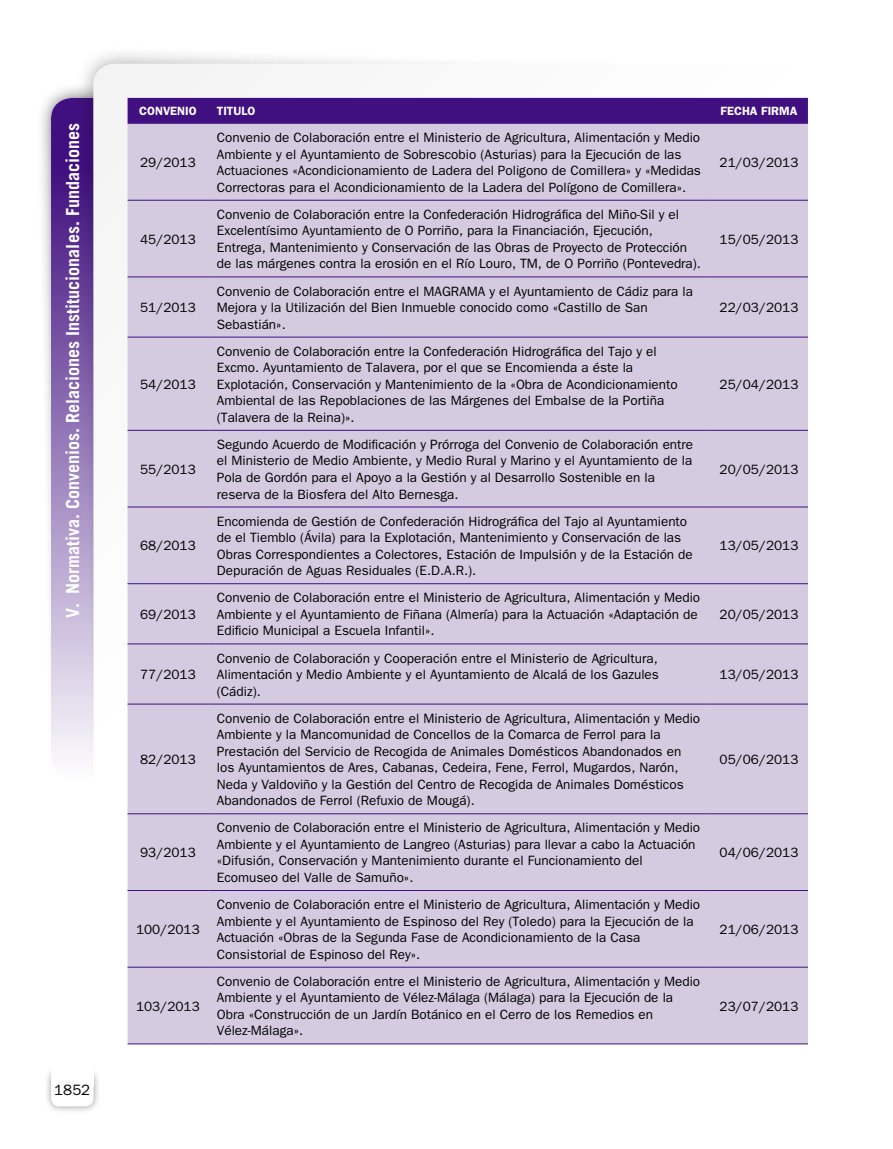
<style>
.page{position:relative;width:893px;height:1149px;background:#fff}
.page>*{position:absolute;margin:0;border:0;box-sizing:border-box;transform-origin:0 0}
.t1{font:700 18px "Trade Gothic";color:#fff}
.t2{font:15px "Franklin Gothic";color:#000}
.t3{font:13.5px/16.5px "Franklin Gothic";color:#000}
.t4{font:600 12px "Franklin Gothic";color:#fff}
</style>
<div class="page">
<div style="left:36px;top:82px;width:116px;height:691px;background:#000;opacity:.6"></div>
<div style="left:51px;top:98px;width:85px;height:680px;background:linear-gradient(to bottom,#2f0074,#faf9fc);border-radius:21px"></div>
<div style="left:74px;top:45px;width:669px;height:923px;background:#000;opacity:.4"></div>
<div style="left:94px;top:64px;width:714px;height:969px;background:#fafafa;border-radius:21px"></div>
<div style="left:43px;top:1064px;width:58px;height:49px;background:#000;opacity:.4"></div>
<div style="left:51px;top:1071px;width:43px;height:35px;background:#fff;border-radius:9px"></div>
<div style="left:51px;top:1063px;width:43px;height:21px;background:#fff"></div>
<div style="left:128px;top:98px;width:680px;height:26px;background:#411080"></div>
<div style="left:128px;top:124px;width:680px;height:919px;background:#d4cbe0"></div>
<hr style="left:128px;top:200px;width:80px;height:1px;background:#411080">
<hr style="left:208px;top:200px;width:502px;height:1px;background:#411080">
<hr style="left:710px;top:200px;width:98px;height:1px;background:#411080">
<hr style="left:128px;top:276px;width:80px;height:1px;background:#411080">
<hr style="left:208px;top:276px;width:502px;height:1px;background:#411080">
<hr style="left:710px;top:276px;width:98px;height:1px;background:#411080">
<hr style="left:128px;top:336px;width:80px;height:1px;background:#411080">
<hr style="left:208px;top:336px;width:502px;height:1px;background:#411080">
<hr style="left:710px;top:336px;width:98px;height:1px;background:#411080">
<hr style="left:128px;top:430px;width:80px;height:1px;background:#411080">
<hr style="left:208px;top:430px;width:502px;height:1px;background:#411080">
<hr style="left:710px;top:430px;width:98px;height:1px;background:#411080">
<hr style="left:128px;top:506px;width:80px;height:1px;background:#411080">
<hr style="left:208px;top:506px;width:502px;height:1px;background:#411080">
<hr style="left:710px;top:506px;width:98px;height:1px;background:#411080">
<hr style="left:128px;top:583px;width:80px;height:1px;background:#411080">
<hr style="left:208px;top:583px;width:502px;height:1px;background:#411080">
<hr style="left:710px;top:583px;width:98px;height:1px;background:#411080">
<hr style="left:128px;top:643px;width:80px;height:1px;background:#411080">
<hr style="left:208px;top:643px;width:502px;height:1px;background:#411080">
<hr style="left:710px;top:643px;width:98px;height:1px;background:#411080">
<hr style="left:128px;top:703px;width:80px;height:1px;background:#411080">
<hr style="left:208px;top:703px;width:502px;height:1px;background:#411080">
<hr style="left:710px;top:703px;width:98px;height:1px;background:#411080">
<hr style="left:128px;top:813px;width:80px;height:1px;background:#411080">
<hr style="left:208px;top:813px;width:502px;height:1px;background:#411080">
<hr style="left:710px;top:813px;width:98px;height:1px;background:#411080">
<hr style="left:128px;top:889px;width:80px;height:1px;background:#411080">
<hr style="left:208px;top:889px;width:502px;height:1px;background:#411080">
<hr style="left:710px;top:889px;width:98px;height:1px;background:#411080">
<hr style="left:128px;top:966px;width:80px;height:1px;background:#411080">
<hr style="left:208px;top:966px;width:502px;height:1px;background:#411080">
<hr style="left:710px;top:966px;width:98px;height:1px;background:#411080">
<hr style="left:128px;top:1043px;width:80px;height:1px;background:#411080">
<hr style="left:208px;top:1043px;width:502px;height:1px;background:#411080">
<hr style="left:710px;top:1043px;width:98px;height:1px;background:#411080">
<h1 class="t1" style="left:62px;top:617px;width:496px;rotate:-90deg">V. Normativa. Convenios. Relaciones Institucionales. Fundaciones</h1>
<p class="t2" style="left:54px;top:1080px;width:37px">1852</p>
<p class="t4" style="left:139px;top:104px;width:59px">CONVENIO</p>
<p class="t4" style="left:217px;top:104px;width:40px">TITULO</p>
<p class="t4" style="left:721px;top:104px;width:78px">FECHA FIRMA</p>
<p class="t3" style="left:140px;top:154px;width:57px">29/2013</p>
<p class="t3" style="left:217px;top:129px;width:486px">Convenio de Colaboración entre el Ministerio de Agricultura, Alimentación y Medio Ambiente y el Ayuntamiento de Sobrescobio (Asturias) para la Ejecución de las Actuaciones «Acondicionamiento de Ladera del Poligono de Comillera» y «Medidas Correctoras para el Acondicionamiento de la Ladera del Polígono de Comillera».</p>
<p class="t3" style="left:720px;top:154px;width:80px">21/03/2013</p>
<p class="t3" style="left:140px;top:231px;width:57px">45/2013</p>
<p class="t3" style="left:217px;top:206px;width:486px">Convenio de Colaboración entre la Confederación Hidrográfica del Miño-Sil y el Excelentísimo Ayuntamiento de O Porriño, para la Financiación, Ejecución, Entrega, Mantenimiento y Conservación de las Obras de Proyecto de Protección de las márgenes contra la erosión en el Río Louro, TM, de O Porriño (Pontevedra).</p>
<p class="t3" style="left:720px;top:231px;width:80px">15/05/2013</p>
<p class="t3" style="left:140px;top:299px;width:57px">51/2013</p>
<p class="t3" style="left:217px;top:283px;width:478px">Convenio de Colaboración entre el MAGRAMA y el Ayuntamiento de Cádiz para la<br>Mejora y la Utilización del Bien Inmueble conocido como «Castillo de San<br>Sebastián».</p>
<p class="t3" style="left:720px;top:299px;width:80px">22/03/2013</p>
<p class="t3" style="left:140px;top:376px;width:57px">54/2013</p>
<p class="t3" style="left:217px;top:343px;width:462px">Convenio de Colaboración entre la Confederación Hidrográfica del Tajo y el Excmo. Ayuntamiento de Talavera, por el que se Encomienda a éste la Explotación, Conservación y Mantenimiento de la «Obra de Acondicionamiento Ambiental de las Repoblaciones de las Márgenes del Embalse de la Portiña (Talavera de la Reina)».</p>
<p class="t3" style="left:720px;top:376px;width:80px">25/04/2013</p>
<p class="t3" style="left:140px;top:461px;width:57px">55/2013</p>
<p class="t3" style="left:217px;top:436px;width:478px">Segundo Acuerdo de Modificación y Prórroga del Convenio de Colaboración entre el Ministerio de Medio Ambiente, y Medio Rural y Marino y el Ayuntamiento de la Pola de Gordón para el Apoyo a la Gestión y al Desarrollo Sostenible en la reserva de la Biosfera del Alto Bernesga.</p>
<p class="t3" style="left:720px;top:461px;width:80px">20/05/2013</p>
<p class="t3" style="left:140px;top:537px;width:57px">68/2013</p>
<p class="t3" style="left:217px;top:512px;width:477px">Encomienda de Gestión de Confederación Hidrográfica del Tajo al Ayuntamiento de el Tiemblo (Ávila) para la Explotación, Mantenimiento y Conservación de las Obras Correspondientes a Colectores, Estación de Impulsión y de la Estación de Depuración de Aguas Residuales (E.D.A.R.).</p>
<p class="t3" style="left:720px;top:537px;width:80px">13/05/2013</p>
<p class="t3" style="left:140px;top:606px;width:57px">69/2013</p>
<p class="t3" style="left:217px;top:589px;width:485px">Convenio de Colaboración entre el Ministerio de Agricultura, Alimentación y Medio<br>Ambiente y el Ayuntamiento de Fiñana (Almería) para la Actuación «Adaptación de<br>Edificio Municipal a Escuela Infantil».</p>
<p class="t3" style="left:720px;top:606px;width:80px">20/05/2013</p>
<p class="t3" style="left:140px;top:666px;width:57px">77/2013</p>
<p class="t3" style="left:217px;top:649px;width:443px;text-align:justify">Convenio de Colaboración y Cooperación entre el Ministerio de Agricultura, Alimentación y Medio Ambiente y el Ayuntamiento de Alcalá de los Gazules (Cádiz).</p>
<p class="t3" style="left:720px;top:666px;width:80px">13/05/2013</p>
<p class="t3" style="left:140px;top:751px;width:57px">82/2013</p>
<p class="t3" style="left:217px;top:709px;width:485px">Convenio de Colaboración entre el Ministerio de Agricultura, Alimentación y Medio Ambiente y la Mancomunidad de Concellos de la Comarca de Ferrol para la Prestación del Servicio de Recogida de Animales Domésticos Abandonados en los Ayuntamientos de Ares, Cabanas, Cedeira, Fene, Ferrol, Mugardos, Narón, Neda y Valdoviño y la Gestión del Centro de Recogida de Animales Domésticos Abandonados de Ferrol (Refuxio de Mougá).</p>
<p class="t3" style="left:720px;top:751px;width:80px">05/06/2013</p>
<p class="t3" style="left:140px;top:844px;width:57px">93/2013</p>
<p class="t3" style="left:217px;top:819px;width:485px">Convenio de Colaboración entre el Ministerio de Agricultura, Alimentación y Medio Ambiente y el Ayuntamiento de Langreo (Asturias) para llevar a cabo la Actuación «Difusión, Conservación y Mantenimiento durante el Funcionamiento del Ecomuseo del Valle de Samuño».</p>
<p class="t3" style="left:720px;top:844px;width:80px">04/06/2013</p>
<p class="t3" style="left:136px;top:920px;width:65px">100/2013</p>
<p class="t3" style="left:217px;top:896px;width:485px">Convenio de Colaboración entre el Ministerio de Agricultura, Alimentación y Medio Ambiente y el Ayuntamiento de Espinoso del Rey (Toledo) para la Ejecución de la Actuación «Obras de la Segunda Fase de Acondicionamiento de la Casa Consistorial de Espinoso del Rey».</p>
<p class="t3" style="left:720px;top:920px;width:80px">21/06/2013</p>
<p class="t3" style="left:136px;top:997px;width:65px">103/2013</p>
<p class="t3" style="left:217px;top:972px;width:485px">Convenio de Colaboración entre el Ministerio de Agricultura, Alimentación y Medio Ambiente y el Ayuntamiento de Vélez-Málaga (Málaga) para la Ejecución de la Obra «Construcción de un Jardín Botánico en el Cerro de los Remedios en Vélez-Málaga».</p>
<p class="t3" style="left:720px;top:997px;width:80px">23/07/2013</p>
</div>
